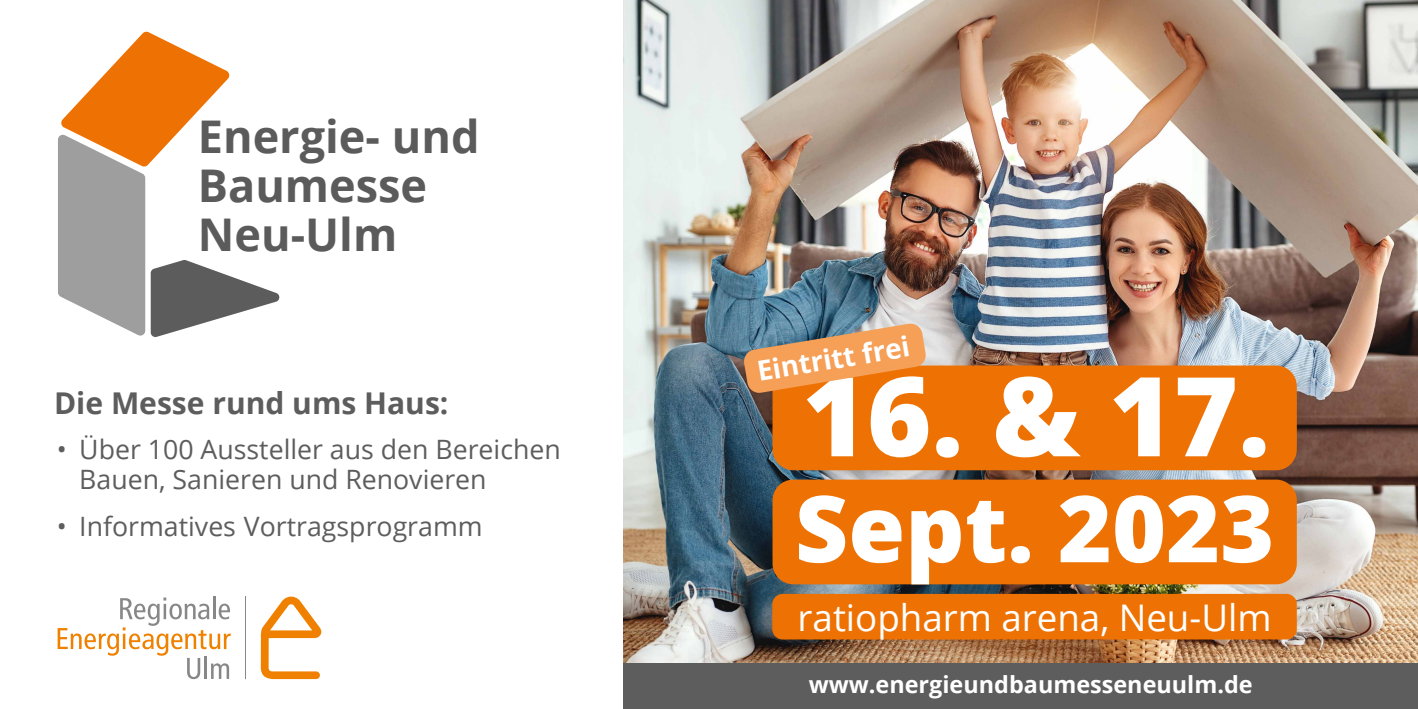
<style>
.page{position:relative;width:1418px;height:709px;background:#fff}
.page>*{position:absolute;margin:0;border:0;box-sizing:border-box;transform-origin:0 0}
.t1{font:800 110.25px "Open Sans";color:#fff}
.t2{font:800 92.33px "Open Sans";color:#fff}
.t3{font:700 45.05px/48.7px "Open Sans";color:#5b5b5c}
.t4{font:36.7px "Open Sans";color:#fff}
.t5{font:700 30px "Open Sans";color:#5d5d5d}
.t6{font:700 27.65px "Open Sans";color:#fff}
.t7{font:26.68px/29.9px "Open Sans";color:#5d5d5d}
.t8{font:700 23.4px "Open Sans";color:#fff}
</style>
<div class="page">
<img style="left:624px;top:0;width:793px;height:664px">
<svg style="left:58px;top:31px;width:222px;height:306px"></svg>
<div style="left:624px;top:664px;width:793px;height:45px;background:#5d5d5d"></div>
<hr style="left:245px;top:596px;width:1px;height:83px;background:#878787">
<hr style="left:213px;top:596px;width:2px;height:23px;background:#878787">
<svg style="left:58px;top:597px;width:173px;height:82px"></svg>
<svg style="left:260px;top:596px;width:61px;height:83px"></svg>
<div style="left:772px;top:365px;width:524px;height:105px;background:#ee7203;border-radius:21px"></div>
<div style="left:772px;top:479px;width:524px;height:105px;background:#ee7203;border-radius:21px"></div>
<div style="left:772px;top:594px;width:524px;height:45px;background:#ee7203;border-radius:10px"></div>
<svg style="left:743px;top:323px;width:183px;height:71px"></svg>
<h3 class="t3" style="left:198px;top:111px;width:283px">Energie- und<br>Baumesse<br>Neu-Ulm</h3>
<p class="t5" style="left:54px;top:382px;width:396px">Die Messe rund ums Haus:</p>
<p class="t7" style="left:79px;top:434px;width:483px;text-indent:-22px">• Über 100 Aussteller aus den Bereichen<br>Bauen, Sanieren und Renovieren</p>
<p class="t7" style="left:57px;top:510px;width:427px">• Informatives Vortragsprogramm</p>
<p class="t6" style="left:754px;top:353px;width:156px;rotate:-10deg">Eintritt frei</p>
<h1 class="t1" style="left:802px;top:332px;width:469px">16. &amp; 17.</h1>
<h2 class="t2" style="left:795px;top:458px;width:481px">Sept. 2023</h2>
<h3 class="t4" style="left:797px;top:592px;width:475px">ratiopharm arena, Neu-Ulm</h3>
<p class="t8" style="left:808px;top:668px;width:445px">www.energieundbaumesseneuulm.de</p>
</div>
